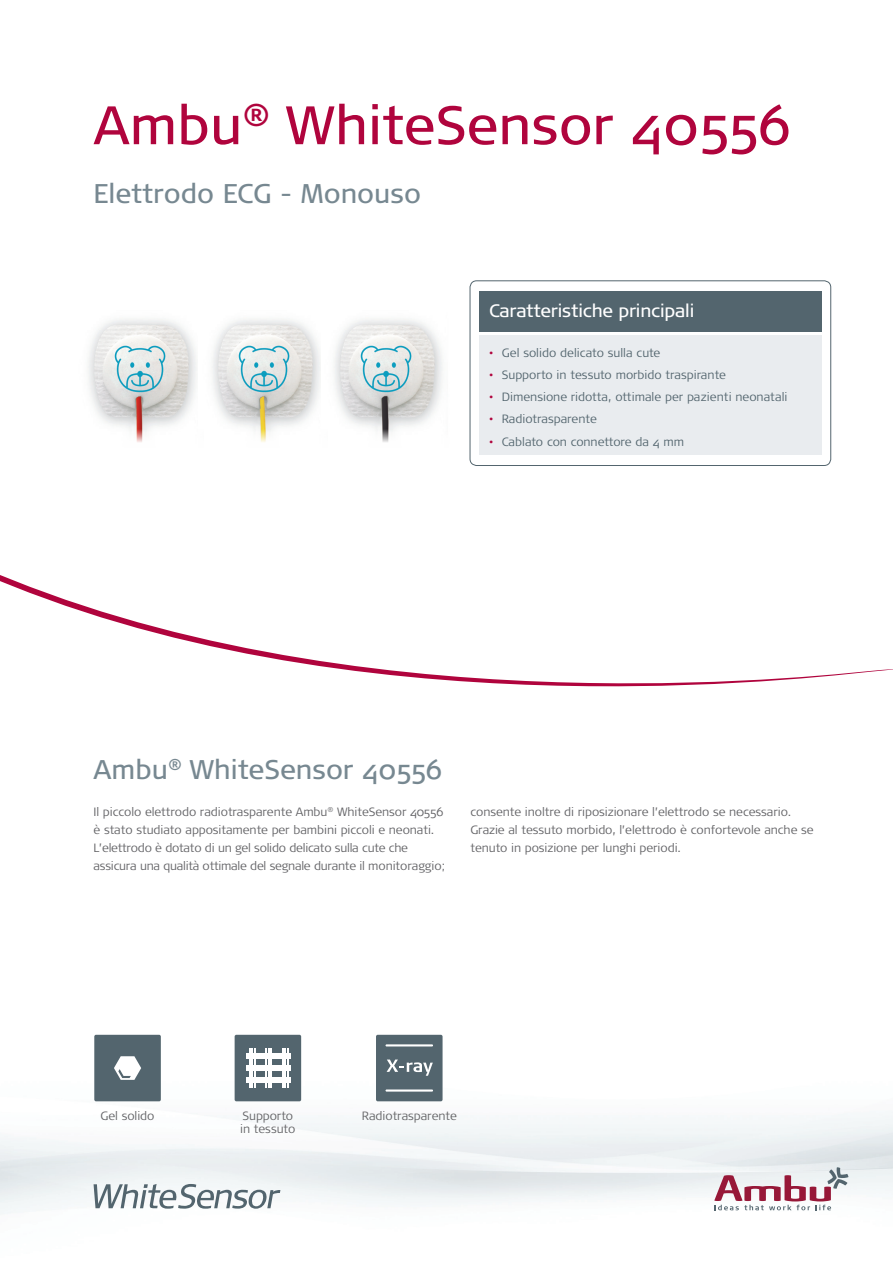
<style>
.page{position:relative;width:893px;height:1263px;background:#fff}
.page>*{position:absolute;margin:0;border:0;box-sizing:border-box;transform-origin:0 0}
.t1{font:54px "Signa OT";color:#b0043d}
.t2{font:27px "Signa OT";color:#778891}
.t3{font:18px "Signa OT";letter-spacing:-.01em;color:#fff}
.t4{font:300 12px/18px "Signa OT";letter-spacing:-.005em;color:#636366}
.t5{font:300 12px "Signa OT";color:#53656e}
.s1{color:#b0043d}
</style>
<div class="page">
<svg style="left:0;top:575px;width:893px;height:111px"></svg>
<img style="left:0;top:1079px;width:893px;height:136px">
<svg style="left:714px;top:1167px;width:134px;height:43px"></svg>
<div style="left:470px;top:281px;width:361px;height:185px;border:1px solid #53656e;border-radius:7px"></div>
<div style="left:479px;top:336px;width:342px;height:119px;background:#e9ecef"></div>
<div style="left:479px;top:291px;width:342px;height:41px;background:#53656e"></div>
<img style="left:88px;top:319px;width:109px;height:123px">
<img style="left:212px;top:319px;width:109px;height:123px">
<img style="left:334px;top:319px;width:109px;height:123px">
<div style="left:94px;top:1035px;width:67px;height:66px;background:#53656e;border-radius:2px"></div>
<svg style="left:114px;top:1056px;width:27px;height:24px"></svg>
<div style="left:235px;top:1035px;width:66px;height:66px;background:#53656e;border-radius:2px"></div>
<svg style="left:246px;top:1048px;width:45px;height:40px"></svg>
<div style="left:376px;top:1035px;width:67px;height:66px;background:#53656e;border-radius:2px"></div>
<hr style="left:386px;top:1044px;width:47px;height:2px;background:#fff">
<hr style="left:386px;top:1089px;width:47px;height:2px;background:#fff">
<svg style="left:387px;top:1059px;width:46px;height:17px"></svg>
<svg style="left:94px;top:1184px;width:186px;height:25px"></svg>
<h1 class="t1" style="left:94px;top:94px;width:699px">Ambu<sup>®</sup> WhiteSensor 40556</h1>
<h2 class="t2" style="left:94px;top:178px;width:329px">Elettrodo ECG - Monouso</h2>
<h3 class="t3" style="left:489px;top:301px;width:207px">Caratteristiche principali</h3>
<p class="t5" style="left:489px;top:345px;width:173px"><span class="s1">•</span> Gel solido delicato sulla cute</p>
<p class="t5" style="left:489px;top:368px;width:238px"><span class="s1">•</span> Supporto in tessuto morbido traspirante</p>
<p class="t5" style="left:489px;top:390px;width:300px"><span class="s1">•</span> Dimensione ridotta, ottimale per pazienti neonatali</p>
<p class="t5" style="left:489px;top:412px;width:109px"><span class="s1">•</span> Radiotrasparente</p>
<p class="t5" style="left:489px;top:434px;width:196px"><span class="s1">•</span> Cablato con connettore da 4 mm</p>
<h2 class="t2" style="left:94px;top:754px;width:350px">Ambu<sup>®</sup> WhiteSensor 40556</h2>
<p class="t4" style="left:94px;top:803px;width:353px">Il piccolo elettrodo radiotrasparente Ambu<sup>®</sup> WhiteSensor 40556 è stato studiato appositamente per bambini piccoli e neonati.<br>L’elettrodo è dotato di un gel solido delicato sulla cute che assicura una qualità ottimale del segnale durante il monitoraggio;</p>
<p class="t4" style="left:470px;top:803px;width:345px">consente inoltre di riposizionare l’elettrodo se necessario.<br>Grazie al tessuto morbido, l’elettrodo è confortevole anche se tenuto in posizione per lunghi periodi.</p>
<p class="t4" style="left:101px;top:1107px;width:55px">Gel solido</p>
<p class="t4" style="left:240px;top:1109px;width:57px;line-height:13.5px">Supporto in tessuto</p>
<p class="t4" style="left:362px;top:1107px;width:97px">Radiotrasparente</p>
</div>
